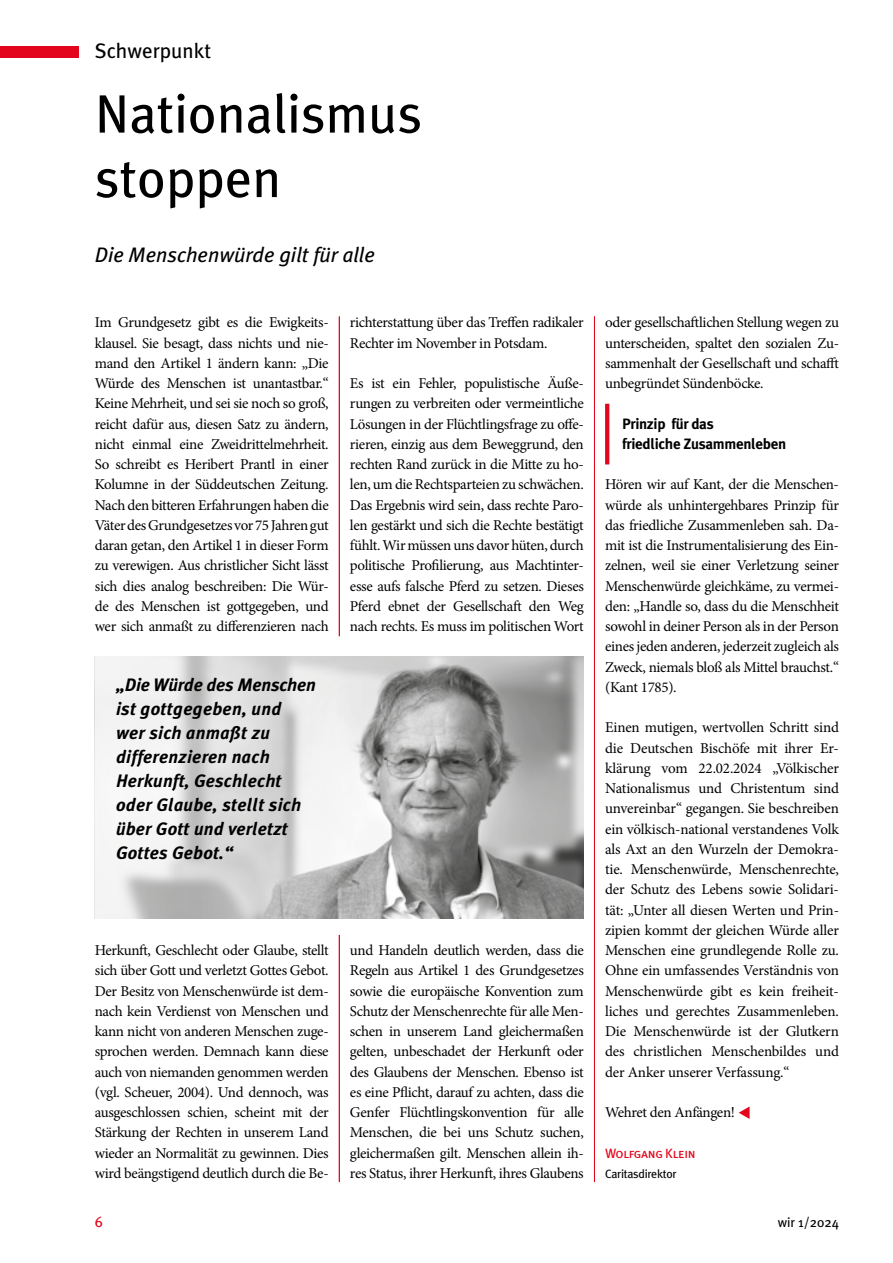
<style>
.page{position:relative;width:893px;height:1263px;background:#fff}
.page>*{position:absolute;margin:0;border:0;box-sizing:border-box;transform-origin:0 0}
.t1{font:54px/64.5px "Meta Plus";color:#000}
.t2{font:italic 21px "Meta Plus";color:#000}
.t3{font:21px "Meta Plus";color:#000}
.t4{font:italic 700 18px/24px "Meta Plus";letter-spacing:.01em;color:#000}
.t5{font:15px/20.2px "Minion Pro";letter-spacing:-.02em;color:#000;text-align:justify}
.t6{font:700 15px/20.2px "Meta Plus";letter-spacing:-.02em;color:#000}
.t7{font:15px "Meta Plus";color:#e3051b}
.t8{font:13.5px "Meta Plus Book Caps";letter-spacing:-.02em;color:#e3051b}
.t9{font:13.5px "Meta Plus";color:#000}
.t10{font:12px "Meta Plus";letter-spacing:-.02em;color:#000}
.s1{color:#e3051b}
</style>
<div class="page">
<svg style="left:605px;top:404px;width:4px;height:60px"></svg>
<hr style="left:339px;top:316px;width:1px;height:320px;background:#e3051b">
<hr style="left:339px;top:935px;width:1px;height:247px;background:#e3051b">
<hr style="left:594px;top:316px;width:1px;height:866px;background:#e3051b">
<img style="left:360px;top:656px;width:224px;height:263px">
<svg style="left:95px;top:656px;width:265px;height:263px"></svg>
<div style="left:0;top:47px;width:79px;height:11px;background:#e3051b"></div>
<h2 class="t3" style="left:95px;top:39px;width:118px">Schwerpunkt</h2>
<h1 class="t1" style="left:95px;top:81px;width:329px">Nationalismus stoppen</h1>
<h2 class="t2" style="left:95px;top:242px;width:282px">Die Menschenwürde gilt für alle</h2>
<p class="t5" style="left:95px;top:312px;width:235px">Im Grundgesetz gibt es die Ewigkeits&shy;klausel. Sie besagt, dass nichts und nie&shy;mand den Artikel 1 ändern kann: „Die Würde des Menschen ist unantastbar.“ Keine Mehrheit, und sei sie noch so groß, reicht dafür aus, diesen Satz zu ändern, nicht einmal eine Zweidrittelmehrheit.<br>So schreibt es Heribert Prantl in einer Kolumne in der Süddeutschen Zeitung.<br>Nach den bitteren Erfahrungen haben die Väter des Grundgesetzes vor 75 Jahren gut daran getan, den Artikel 1 in dieser Form zu verewigen. Aus christlicher Sicht lässt sich dies analog beschreiben: Die Wür&shy;de des Menschen ist gottgegeben, und wer sich anmaßt zu differenzieren nach</p>
<p class="t4" style="left:116px;top:672px;width:201px">„Die Würde des Menschen ist gottgegeben, und<br>wer sich anmaßt zu differenzieren nach<br>Herkunft, Geschlecht oder Glaube, stellt sich über Gott und verletzt<br>Gottes Gebot.“</p>
<p class="t5" style="left:350px;top:312px;width:235px">richterstattung über das Treffen radikaler<br>Rechter im November in Potsdam.</p>
<p class="t5" style="left:350px;top:373px;width:235px">Es ist ein Fehler, populistische Äuße&shy;rungen zu verbreiten oder vermeintliche Lösungen in der Flüchtlingsfrage zu offe&shy;rieren, einzig aus dem Beweggrund, den rechten Rand zurück in die Mitte zu ho&shy;len, um die Rechtsparteien zu schwächen.<br>Das Ergebnis wird sein, dass rechte Paro&shy;len gestärkt und sich die Rechte bestätigt fühlt. Wir müssen uns davor hüten, durch politische Profilierung, aus Machtinter&shy;esse aufs falsche Pferd zu setzen. Dieses Pferd ebnet der Gesellschaft den Weg nach rechts. Es muss im politischen Wort</p>
<p class="t5" style="left:95px;top:940px;width:235px">Herkunft, Geschlecht oder Glaube, stellt sich über Gott und verletzt Gottes Gebot.<br>Der Besitz von Menschenwürde ist dem&shy;nach kein Verdienst von Menschen und kann nicht von anderen Menschen zuge&shy;sprochen werden. Demnach kann diese auch von niemanden genommen werden (vgl. Scheuer, 2004). Und dennoch, was ausgeschlossen schien, scheint mit der Stärkung der Rechten in unserem Land wieder an Normalität zu gewinnen. Dies wird beängstigend deutlich durch die Be-</p>
<p class="t5" style="left:350px;top:940px;width:235px">und Handeln deutlich werden, dass die Regeln aus Artikel 1 des Grundgesetzes sowie die europäische Konvention zum Schutz der Menschenrechte für alle Men&shy;schen in unserem Land gleichermaßen gelten, unbeschadet der Herkunft oder des Glaubens der Menschen. Ebenso ist es eine Pflicht, darauf zu achten, dass die Genfer Flüchtlingskonvention für alle Menschen, die bei uns Schutz suchen, gleichermaßen gilt. Menschen allein ih&shy;res Status, ihrer Herkunft, ihres Glaubens</p>
<p class="t5" style="left:605px;top:312px;width:235px">oder gesellschaftlichen Stellung wegen zu unterscheiden, spaltet den sozialen Zu&shy;sammenhalt der Gesellschaft und schafft unbegründet Sündenböcke.</p>
<p class="t6" style="left:622px;top:413px;width:166px">Prinzip für das<br>friedliche Zusammenleben</p>
<p class="t5" style="left:605px;top:474px;width:235px">Hören wir auf Kant, der die Menschen&shy;würde als unhintergehbares Prinzip für das friedliche Zusammenleben sah. Da&shy;mit ist die Instrumentalisierung des Ein&shy;zelnen, weil sie einer Verletzung seiner Menschenwürde gleichkäme, zu vermei&shy;den: „Handle so, dass du die Menschheit sowohl in deiner Person als in der Person eines jeden anderen, jederzeit zugleich als Zweck, niemals bloß als Mittel brauchst.“ (Kant 1785).</p>
<p class="t5" style="left:605px;top:717px;width:235px">Einen mutigen, wertvollen Schritt sind die Deutschen Bischöfe mit ihrer Er&shy;klärung vom 22.02.2024 „Völkischer Nationalismus und Christentum sind unvereinbar“ gegangen. Sie beschreiben ein völkisch-national verstandenes Volk als Axt an den Wurzeln der Demokra&shy;tie. Menschenwürde, Menschenrechte, der Schutz des Lebens sowie Solidari&shy;tät: „Unter all diesen Werten und Prin&shy;zipien kommt der gleichen Würde aller Menschen eine grundlegende Rolle zu.<br>Ohne ein umfassendes Verständnis von Menschenwürde gibt es kein freiheit&shy;liches und gerechtes Zusammenleben.<br>Die Menschenwürde ist der Glutkern des christlichen Menschenbildes und der Anker unserer Verfassung.“</p>
<p class="t5" style="left:605px;top:1102px;width:147px">Wehret den Anfängen! <span class="s1">▼</span></p>
<p class="t8" style="left:605px;top:1145px;width:92px">Wolfgang Klein</p>
<p class="t10" style="left:605px;top:1167px;width:73px">Caritasdirektor</p>
<p class="t7" style="left:95px;top:1213px;width:10px">6</p>
<p class="t9" style="left:778px;top:1214px;width:63px">wir 1/2024</p>
</div>
